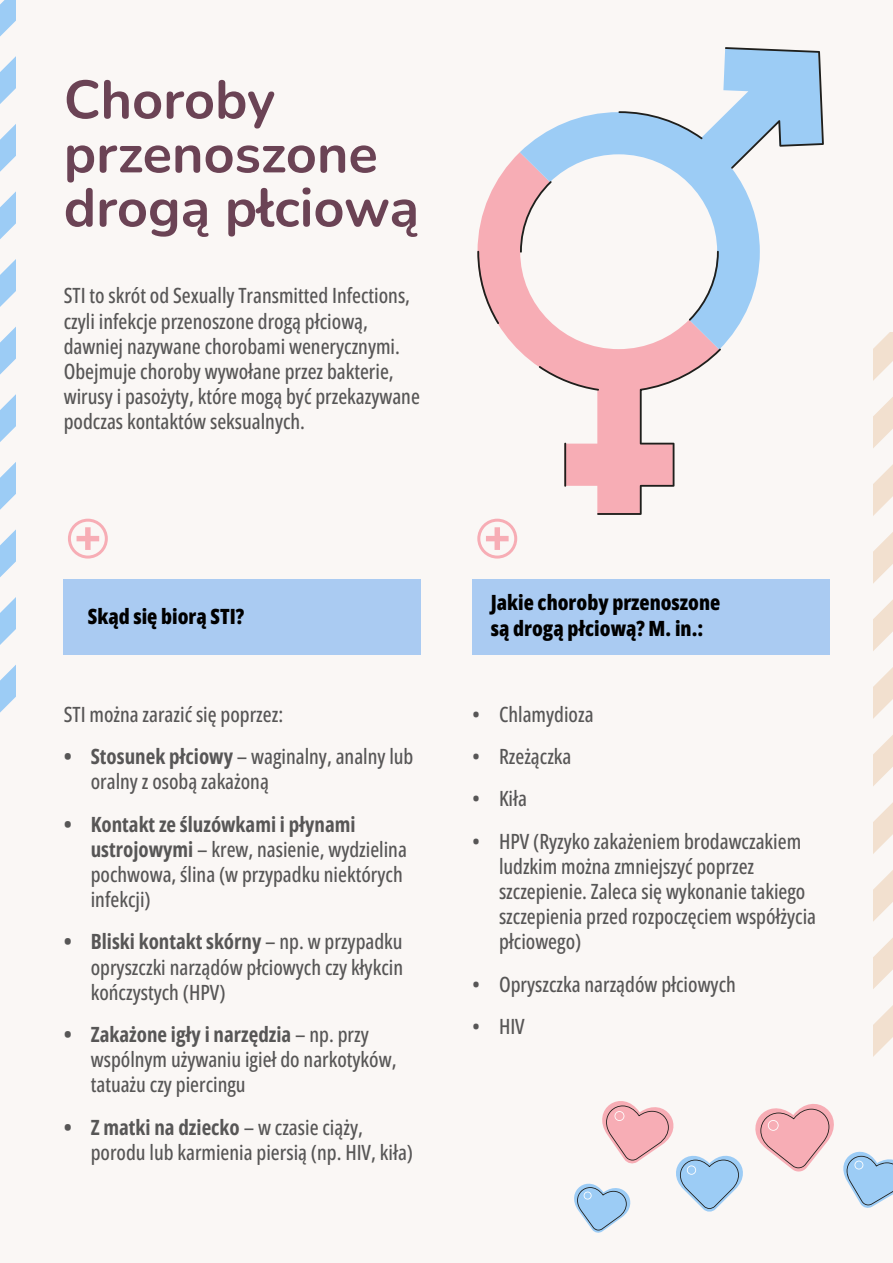
<style>
.page{position:relative;width:893px;height:1263px;background:#faf7f5}
.page>*{position:absolute;margin:0;border:0;box-sizing:border-box;transform-origin:0 0}
.t1{font:700 54px/54px "Nunito";color:#6b4355}
.t2{font:500 21px/25.2px "Open Sans Condensed";color:#575656}
.t3{font:800 21px/25.2px "Open Sans Condensed";color:#000}
.s1{font-weight:700}
</style>
<div class="page">
<div style="left:64px;top:579px;width:357px;height:76px;background:#aacbf2"></div>
<div style="left:472px;top:579px;width:357px;height:76px;background:#aacbf2"></div>
<svg style="left:477px;top:47px;width:347px;height:468px"></svg>
<svg style="left:477px;top:519px;width:40px;height:40px"></svg>
<svg style="left:68px;top:519px;width:40px;height:40px"></svg>
<svg style="left:0;top:0;width:16px;height:713px"></svg>
<svg style="left:873px;top:332px;width:20px;height:725px"></svg>
<svg style="left:574px;top:1101px;width:319px;height:132px"></svg>
<p class="t1" style="left:64px;top:70px;width:357px">Choroby przenoszone drogą płciową</p>
<p class="t2" style="left:64px;top:283px;width:358px">STI to skrót od Sexually Transmitted Infections, czyli infekcje przenoszone drogą płciową, dawniej nazywane chorobami wenerycznymi.<br>Obejmuje choroby wywołane przez bakterie, wirusy i pasożyty, które mogą być przekazywane podczas kontaktów seksualnych.</p>
<p class="t3" style="left:88px;top:603px;width:158px">Skąd się biorą STI?</p>
<p class="t2" style="left:64px;top:701px;width:221px">STI można zarazić się poprzez:</p>
<p class="t2" style="left:91px;top:743px;width:324px;text-indent:-27px"><span class="s1">• Stosunek płciowy</span> – waginalny, analny lub oralny z osobą zakażoną</p>
<p class="t2" style="left:91px;top:811px;width:318px;text-indent:-27px"><span class="s1">• Kontakt ze śluzówkami i płynami ustrojowymi</span> – krew, nasienie, wydzielina pochwowa, ślina (w przypadku niektórych infekcji)</p>
<p class="t2" style="left:91px;top:929px;width:314px;text-align:justify;text-indent:-27px"><span class="s1">• Bliski kontakt skórny</span> – np. w przypadku opryszczki narządów płciowych czy kłykcin kończystych (HPV)</p>
<p class="t2" style="left:91px;top:1021px;width:307px;text-indent:-27px"><span class="s1">• Zakażone igły i narzędzia</span> – np. przy wspólnym używaniu igieł do narkotyków, tatuażu czy piercingu</p>
<p class="t2" style="left:91px;top:1114px;width:324px;text-indent:-27px"><span class="s1">• Z matki na dziecko</span> – w czasie ciąży, porodu lub karmienia piersią (np. HIV, kiła)</p>
<p class="t3" style="left:491px;top:590px;width:231px">Jakie choroby przenoszone są drogą płciową? M. in.:</p>
<p class="t2" style="left:472px;top:701px;width:123px">• Chlamydioza</p>
<p class="t2" style="left:472px;top:743px;width:101px">• Rzeżączka</p>
<p class="t2" style="left:472px;top:786px;width:57px">• Kiła</p>
<p class="t2" style="left:499px;top:828px;width:319px;text-indent:-27px">• HPV (Ryzyko zakażeniem brodawczakiem ludzkim można zmniejszyć poprzez szczepienie. Zaleca się wykonanie takiego szczepienia przed rozpoczęciem współżycia płciowego)</p>
<p class="t2" style="left:472px;top:971px;width:265px">• Opryszczka narządów płciowych</p>
<p class="t2" style="left:472px;top:1013px;width:54px">• HIV</p>
</div>
